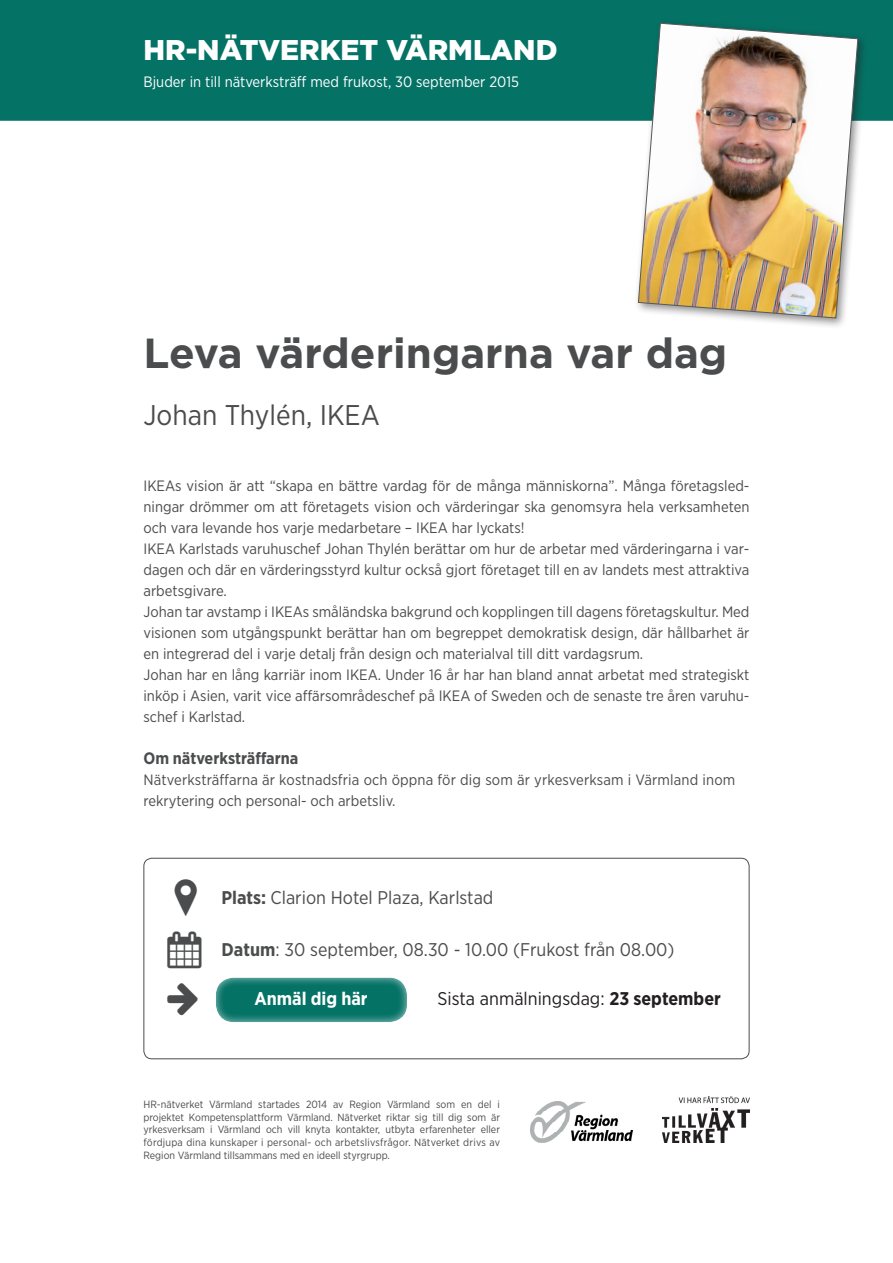
<style>
.page{position:relative;width:893px;height:1263px;background:#fff}
.page>*{position:absolute;margin:0;border:0;box-sizing:border-box;transform-origin:0 0}
.t1{font:700 42px "Gotham";color:#4b4c4d}
.t2{font:900 28.5px "Gotham";color:#fff}
.t3{font:28.5px "Gotham Narrow";color:#4b4c4d}
.t4{font:18.3px "Gotham Narrow";color:#4b4c4d}
.t5{font:18.3px "Gotham Narrow";color:#231f20}
.t6{font:700 18.3px "Gotham Narrow";color:#fff}
.t7{font:700 16.5px "Gotham Narrow";color:#4b4c4d}
.t8{font:15px/21px "Gotham Narrow";color:#4b4c4d;text-align:justify}
.t9{font:15px "Gotham Narrow";color:#fff}
.t10{font:10.5px/12.6px "Gotham Narrow";color:#4b4c4d;text-align:justify}
.s1{font-weight:700}
</style>
<div class="page">
<div style="left:206px;top:967px;width:209px;height:63px;background:#fff;opacity:.75"></div>
<img style="left:531px;top:1102px;width:101px;height:40px">
<div style="left:0;top:0;width:893px;height:121px;background:#057266"></div>
<div style="left:144px;top:858px;width:605px;height:201px;border:1px solid #4b4c4d;border-radius:8px"></div>
<img style="left:663px;top:1097px;width:86px;height:45px">
<div style="left:633px;top:18px;width:236px;height:311px;background:#231f20;opacity:.5"></div>
<img style="left:638px;top:23px;width:220px;height:296px">
<p class="t2" style="left:144px;top:30px;width:415px">HR-NÄTVERKET VÄRMLAND</p>
<p class="t9" style="left:144px;top:72px;width:377px">Bjuder in till nätverksträff med frukost, 30 september 2015</p>
<p class="t1" style="left:144px;top:325px;width:585px">Leva värderingarna var dag</p>
<p class="t3" style="left:144px;top:397px;width:238px">Johan Thylén, IKEA</p>
<p class="t8" style="left:144px;top:474px;width:607px">IKEAs vision är att “skapa en bättre vardag för de många människorna”. Många företagsled&shy;ningar drömmer om att företagets vision och värderingar ska genomsyra hela verksamheten och vara levande hos varje medarbetare – IKEA har lyckats!</p>
<p class="t8" style="left:144px;top:537px;width:607px">IKEA Karlstads varuhuschef Johan Thylén berättar om hur de arbetar med värderingarna i var&shy;dagen och där en värderingsstyrd kultur också gjort företaget till en av landets mest attraktiva arbetsgivare.</p>
<p class="t8" style="left:144px;top:600px;width:607px">Johan tar avstamp i IKEAs småländska bakgrund och kopplingen till dagens företagskultur. Med visionen som utgångspunkt berättar han om begreppet demokratisk design, där hållbarhet är en integrerad del i varje detalj från design och materialval till ditt vardagsrum.</p>
<p class="t8" style="left:144px;top:663px;width:607px">Johan har en lång karriär inom IKEA. Under 16 år har han bland annat arbetat med strategiskt inköp i Asien, varit vice affärsområdeschef på IKEA of Sweden och de senaste tre åren varuhu&shy;schef i Karlstad.</p>
<p class="t7" style="left:144px;top:747px;width:156px">Om nätverksträffarna</p>
<p class="t8" style="left:144px;top:768px;width:593px">Nätverksträffarna är kostnadsfria och öppna för dig som är yrkesverksam i Värmland inom rekrytering och personal- och arbetsliv.</p>
<p class="t4" style="left:222px;top:886px;width:273px"><span class="s1">Plats:</span> Clarion Hotel Plaza, Karlstad</p>
<p class="t4" style="left:168px;top:938px;width:508px">▲ <span class="s1">Datum</span>: 30 september, 08.30 - 10.00 (Frukost från 08.00)</p>
<p class="t6" style="left:254px;top:987px;width:115px">Anmäl dig här</p>
<p class="t5" style="left:438px;top:988px;width:285px">Sista anmälningsdag: <span class="s1">23 september</span></p>
<p class="t10" style="left:144px;top:1098px;width:358px">HR-nätverket Värmland startades 2014 av Region Värmland som en del i projektet Kompetensplattform Värmland. Nätverket riktar sig till dig som är yrkesverksam i Värmland och vill knyta kontakter, utbyta erfarenheter eller fördjupa dina kunskaper i personal- och arbetslivsfrågor. Nätverket drivs av Region Värmland tillsammans med en ideell styrgrupp.</p>
</div>
